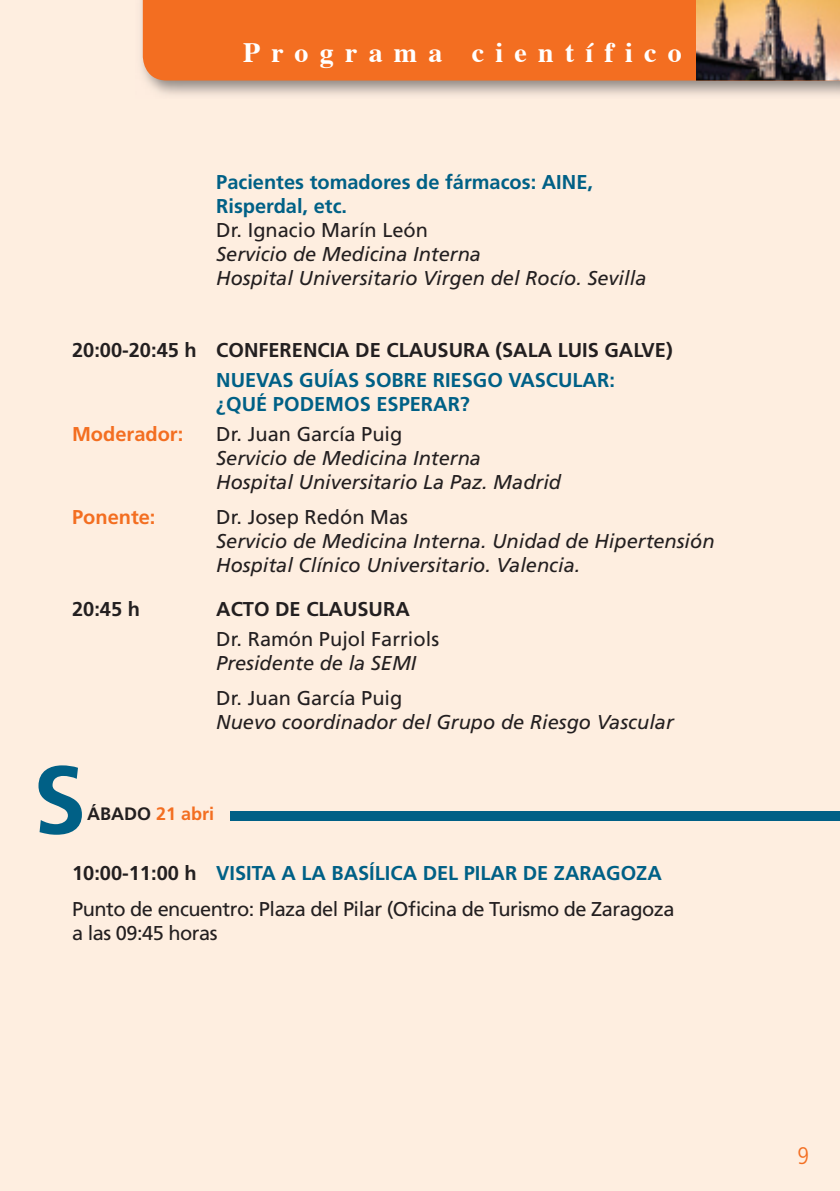
<style>
.page{position:relative;width:840px;height:1191px;background:#fff}
.page>*{position:absolute;margin:0;border:0;box-sizing:border-box;transform-origin:0 0}
.t1{font:700 96px "Frutiger";color:#006086}
.t2{font:700 28px "Times";letter-spacing:.4em;color:#fff}
.t3{font:300 condensed 24px "Frutiger";color:#f36e21}
.t4{font:italic 20px/24px "Frutiger";color:#231f20}
.t5{font:20px/35.4px "Frutiger";letter-spacing:-.025em;color:#231f20}
.t6{font:700 20px/24px "Frutiger";color:#006086}
.t7{font:20px "Frutiger";color:#231f20}
.t8{font:700 20px "Frutiger";color:#231f20}
.t9{font:700 20px "Frutiger";color:#f36e21}
.t10{font:700 18px "Frutiger";color:#f36e21}
.s1{color:#231f20}
.s2{font-weight:700}
.s3{font-weight:700;color:#006086}
</style>
<div class="page">
<div style="left:0;top:0;width:839px;height:1191px;background:#feeee0"></div>
<img style="left:141px;top:0;width:698px;height:95px">
<div style="left:143px;top:0;width:553px;height:81px;background:#f36e21"></div>
<img style="left:696px;top:0;width:143px;height:81px">
<div style="left:230px;top:811px;width:609px;height:10px;background:#006086"></div>
<h2 class="t2" style="left:243px;top:33px;width:440px">Programa científico</h2>
<p class="t6" style="left:216px;top:170px;width:378px">Pacientes tomadores de fármacos: AINE,<br>Risperdal, etc.</p>
<p class="t7" style="left:216px;top:218px;width:213px">Dr. Ignacio Marín León</p>
<p class="t4" style="left:216px;top:242px;width:431px">Servicio de Medicina Interna<br>Hospital Universitario Virgen del Rocío. Sevilla</p>
<p class="t8" style="left:72px;top:338px;width:601px">20:00-20:45 h CONFERENCIA DE CLAUSURA (SALA LUIS GALVE)</p>
<p class="t6" style="left:216px;top:368px;width:400px">NUEVAS GUÍAS SOBRE RIESGO VASCULAR: ¿QUÉ PODEMOS ESPERAR?</p>
<p class="t9" style="left:72px;top:422px;width:113px">Moderador:</p>
<p class="t7" style="left:216px;top:422px;width:187px">Dr. Juan García Puig</p>
<p class="t4" style="left:216px;top:446px;width:346px">Servicio de Medicina Interna<br>Hospital Universitario La Paz. Madrid</p>
<p class="t9" style="left:72px;top:505px;width:85px">Ponente:</p>
<p class="t7" style="left:216px;top:505px;width:193px">Dr. Josep Redón Mas</p>
<p class="t4" style="left:216px;top:529px;width:499px">Servicio de Medicina Interna. Unidad de Hipertensión<br>Hospital Clínico Universitario. Valencia.</p>
<p class="t8" style="left:72px;top:597px;width:69px">20:45 h</p>
<p class="t8" style="left:216px;top:597px;width:195px">ACTO DE CLAUSURA</p>
<p class="t7" style="left:216px;top:627px;width:224px">Dr. Ramón Pujol Farriols</p>
<p class="t4" style="left:216px;top:651px;width:202px">Presidente de la SEMI</p>
<p class="t7" style="left:216px;top:686px;width:187px">Dr. Juan García Puig</p>
<p class="t4" style="left:216px;top:710px;width:459px">Nuevo coordinador del Grupo de Riesgo Vascular</p>
<h1 class="t1" style="left:33px;top:744px;width:55px">S</h1>
<p class="t10" style="left:87px;top:803px;width:129px"><span class="s1">ÁBADO</span> 21 abri</p>
<p class="t5" style="left:72px;top:856px;width:603px"><span class="s2">10:00-11:00 h</span> <span class="s3">VISITA A LA BASÍLICA DEL PILAR DE ZARAGOZA<br></span>Punto de encuentro: Plaza del Pilar (Oficina de Turismo de Zaragoza</p>
<p class="t5" style="left:72px;top:915px;width:147px">a las 09:45 horas</p>
<p class="t3" style="left:796px;top:1142px;width:13px">9</p>
</div>
